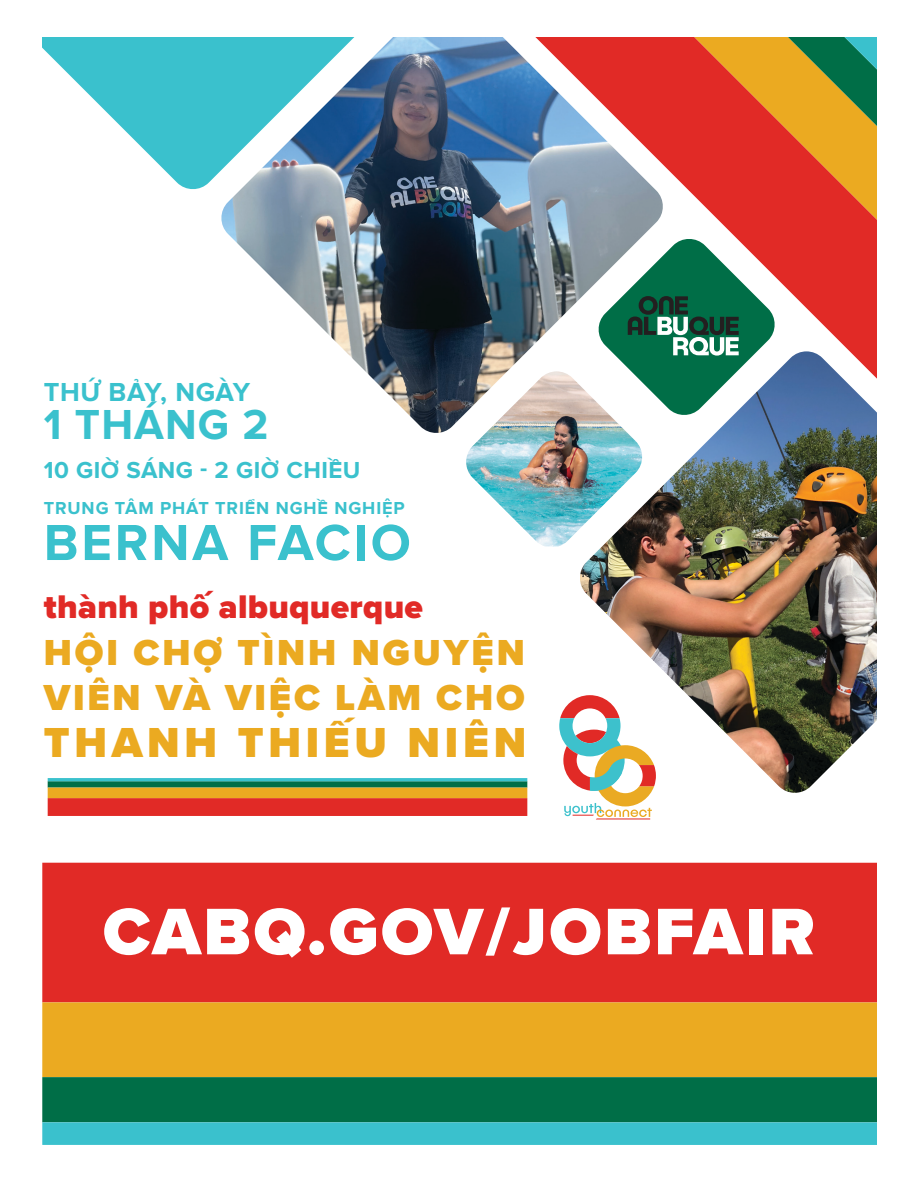
<style>
.page{position:relative;width:918px;height:1188px;background:#fff}
.page>*{position:absolute;margin:0;border:0;box-sizing:border-box;transform-origin:0 0}
.t1{font:900 68.25px "Proxima Nova";letter-spacing:.04em;color:#fff}
.t2{font:700 52.5px "Proxima Nova";letter-spacing:.055em;color:#3ac1cd}
.t3{font:900 43.5px "Proxima Nova";letter-spacing:.11em;color:#ebaa21}
.t4{font:700 43.5px "Proxima Nova";letter-spacing:.025em;color:#3ac1cd}
.t5{font:900 37.5px/45px "Proxima Nova";letter-spacing:.075em;color:#ebaa21}
.t6{font:900 33.9px "Proxima Nova";letter-spacing:.01em;color:#e12a26}
.t7{font:700 27px "Proxima Nova";letter-spacing:.025em;color:#3ac1cd}
.t8{font:700 24px "Proxima Nova";letter-spacing:.02em;color:#3ac1cd}
.t9{font:700 18px "Proxima Nova";letter-spacing:.05em;color:#3ac1cd}
</style>
<div class="page">
<img style="left:221px;top:37px;width:251px;height:396px">
<img style="left:580px;top:470px;width:297px;height:323px">
<img style="left:464px;top:371px;width:180px;height:175px">
<img style="left:472px;top:37px;width:405px;height:433px">
<svg style="left:551px;top:37px;width:326px;height:353px"></svg>
<svg style="left:598px;top:37px;width:279px;height:306px"></svg>
<svg style="left:626px;top:37px;width:251px;height:278px;background:#d3623d"></svg>
<svg style="left:42px;top:37px;width:380px;height:154px"></svg>
<svg style="left:596px;top:237px;width:181px;height:180px"></svg>
<div style="left:48px;top:781px;width:479px;height:7px;background:#006e47"></div>
<div style="left:48px;top:798px;width:479px;height:18px;background:#e12a26"></div>
<div style="left:48px;top:788px;width:479px;height:10px;background:#ebaa21"></div>
<hr style="left:48px;top:778px;width:479px;height:3px;background:#3ac1cd">
<div style="left:42px;top:863px;width:835px;height:139px;background:#e12a26"></div>
<div style="left:42px;top:1002px;width:835px;height:75px;background:#ebaa21"></div>
<div style="left:42px;top:1077px;width:835px;height:45px;background:#006e47"></div>
<div style="left:42px;top:1122px;width:835px;height:23px;background:#3ac1cd"></div>
<svg style="left:559px;top:695px;width:97px;height:124px"></svg>
<p class="t7" style="left:44px;top:376px;width:208px">THỨ BẢY, NGÀY</p>
<p class="t4" style="left:44px;top:399px;width:226px">1 THÁNG 2</p>
<p class="t8" style="left:44px;top:456px;width:318px">10 GIỜ SÁNG - 2 GIỜ CHIỀU</p>
<p class="t9" style="left:44px;top:497px;width:362px">TRUNG TÂM PHÁT TRIỂN NGHỀ NGHIỆP</p>
<h2 class="t2" style="left:44px;top:512px;width:369px">BERNA FACIO</h2>
<p class="t6" style="left:44px;top:582px;width:381px">thành phố albuquerque</p>
<p class="t5" style="left:44px;top:630px;width:483px">HỘI CHỢ TÌNH NGUYỆN<br>VIÊN VÀ VIỆC LÀM CHO</p>
<p class="t3" style="left:44px;top:710px;width:484px">THANH THIẾU NIÊN</p>
<h1 class="t1" style="left:103px;top:881px;width:713px">CABQ.GOV/JOBFAIR</h1>
</div>
